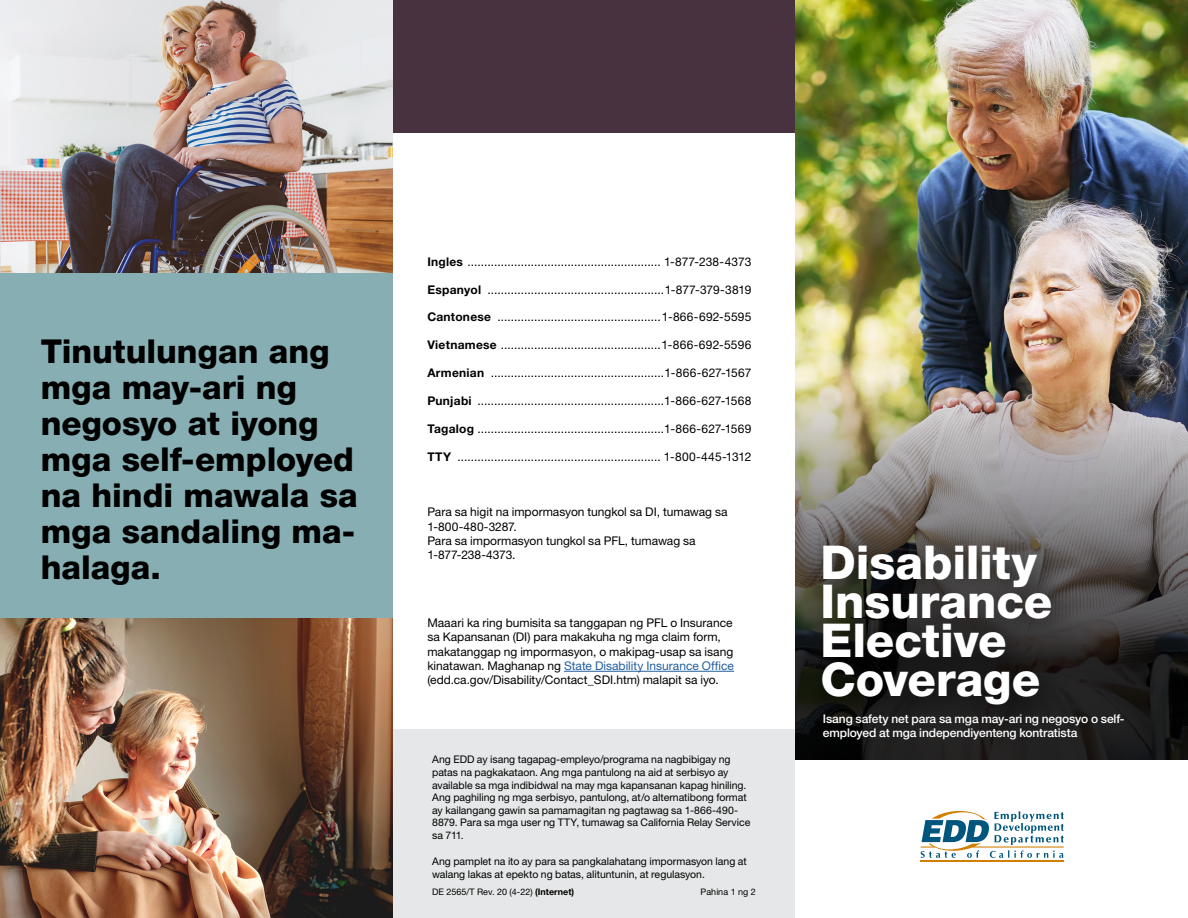
<style>
.page{position:relative;width:1188px;height:918px;background:#fff}
.page>*{position:absolute;margin:0;border:0;box-sizing:border-box;transform-origin:0 0}
.t1{font:800 46.65px/39px "Helvetica Neue LT Std";letter-spacing:-.005em;color:#fff}
.t2{font:800 33px/36px "Helvetica Neue LT Std";color:#000}
.t3{font:12px/14.4px "Helvetica Neue LT Std";color:#000}
.t4{font:500 12px/14.4px "Helvetica Neue LT Std";letter-spacing:-.01em;color:#fff}
.t5{font:12px "Helvetica Neue LT Std";letter-spacing:.02em;color:#000}
.t6{font:700 12px "Helvetica Neue LT Std";letter-spacing:.025em;color:#000}
.t7{font:10.5px/12.6px "Helvetica Neue LT Std";letter-spacing:-.005em;color:#000}
.t8{font:9px "Helvetica Neue LT Std";color:#000}
.s1{font-weight:700}
.s2{color:#215e9e}
</style>
<div class="page">
<div style="left:393px;top:729px;width:402px;height:189px;background:#e6e7e8"></div>
<div style="left:0;top:273px;width:393px;height:357px;background:#87afb3"></div>
<div style="left:393px;top:0;width:402px;height:133px;background:#48323f"></div>
<hr style="left:921px;top:860px;width:143px;height:1px;background:#d27e00">
<svg style="left:921px;top:811px;width:143px;height:47px"></svg>
<img style="left:795px;top:0;width:393px;height:759px">
<div style="left:798px;top:520px;width:286px;height:218px;background:#000;opacity:.83"></div>
<img style="left:0;top:0;width:393px;height:273px">
<img style="left:0;top:618px;width:393px;height:300px">
<hr style="left:564px;top:671px;width:170px;height:1px;background:#215e9e">
<p class="t2" style="left:41px;top:333px;width:319px">Tinutulungan ang mga may-ari ng negosyo at iyong mga self-employed na hindi mawala sa mga sandaling ma&shy;halaga.</p>
<p class="t3" style="left:427px;top:254px;width:325px"><span class="s1">Ingles</span> .......................................................... 1-877-238-4373</p>
<p class="t6" style="left:427px;top:282px;width:55px">Espanyol</p>
<p class="t3" style="left:487px;top:282px;width:265px">.....................................................1-877-379-3819</p>
<p class="t6" style="left:427px;top:310px;width:65px">Cantonese</p>
<p class="t3" style="left:497px;top:310px;width:255px">.................................................1-866-692-5595</p>
<p class="t5" style="left:427px;top:338px;width:325px"><span class="s1">Vietnamese</span> ................................................1-866-692-5596</p>
<p class="t6" style="left:427px;top:366px;width:58px">Armenian</p>
<p class="t3" style="left:491px;top:366px;width:262px">....................................................1-866-627-1567</p>
<p class="t6" style="left:427px;top:393px;width:46px">Punjabi</p>
<p class="t3" style="left:477px;top:393px;width:275px">........................................................1-866-627-1568</p>
<p class="t3" style="left:427px;top:421px;width:325px"><span class="s1">Tagalog</span> ........................................................1-866-627-1569</p>
<p class="t6" style="left:427px;top:449px;width:25px">TTY</p>
<p class="t3" style="left:457px;top:449px;width:295px">............................................................. 1-800-445-1312</p>
<p class="t3" style="left:427px;top:505px;width:302px">Para sa higit na impormasyon tungkol sa DI, tumawag sa 1-800-480-3287.<br>Para sa impormasyon tungkol sa PFL, tumawag sa 1-877-238-4373.</p>
<p class="t3" style="left:427px;top:615px;width:308px">Maaari ka ring bumisita sa tanggapan ng PFL o Insurance sa Kapansanan (DI) para makakuha ng mga claim form, makatanggap ng impormasyon, o makipag-usap sa isang kinatawan. Maghanap ng <span class="s2">State Disability Insurance Office </span>(edd.ca.gov/Disability/Contact_SDI.htm) malapit sa iyo.</p>
<p class="t7" style="left:432px;top:753px;width:320px">Ang EDD ay isang tagapag-empleyo/programa na nagbibigay ng patas na pagkakataon. Ang mga pantulong na aid at serbisyo ay available sa mga indibidwal na may mga kapansanan kapag hiniling.<br>Ang paghiling ng mga serbisyo, pantulong, at/o alternatibong format ay kailangang gawin sa pamamagitan ng pagtawag sa 1-866-490- 8879. Para sa mga user ng TTY, tumawag sa California Relay Service sa 711.</p>
<p class="t7" style="left:432px;top:855px;width:316px">Ang pamplet na ito ay para sa pangkalahatang impormasyon lang at walang lakas at epekto ng batas, alituntunin, at regulasyon.</p>
<p class="t8" style="left:701px;top:886px;width:57px">Pahina 1 ng 2</p>
<p class="t8" style="left:432px;top:886px;width:144px">DE 2565/T Rev. 20 (4-22) <span class="s1">(Internet)</span></p>
<h1 class="t1" style="left:820px;top:542px;width:233px">Disability<br>Insurance<br>Elective<br>Coverage</h1>
<p class="t4" style="left:823px;top:711px;width:303px">Isang safety net para sa mga may-ari ng negosyo o self&shy;employed at mga independiyenteng kontratista</p>
</div>
